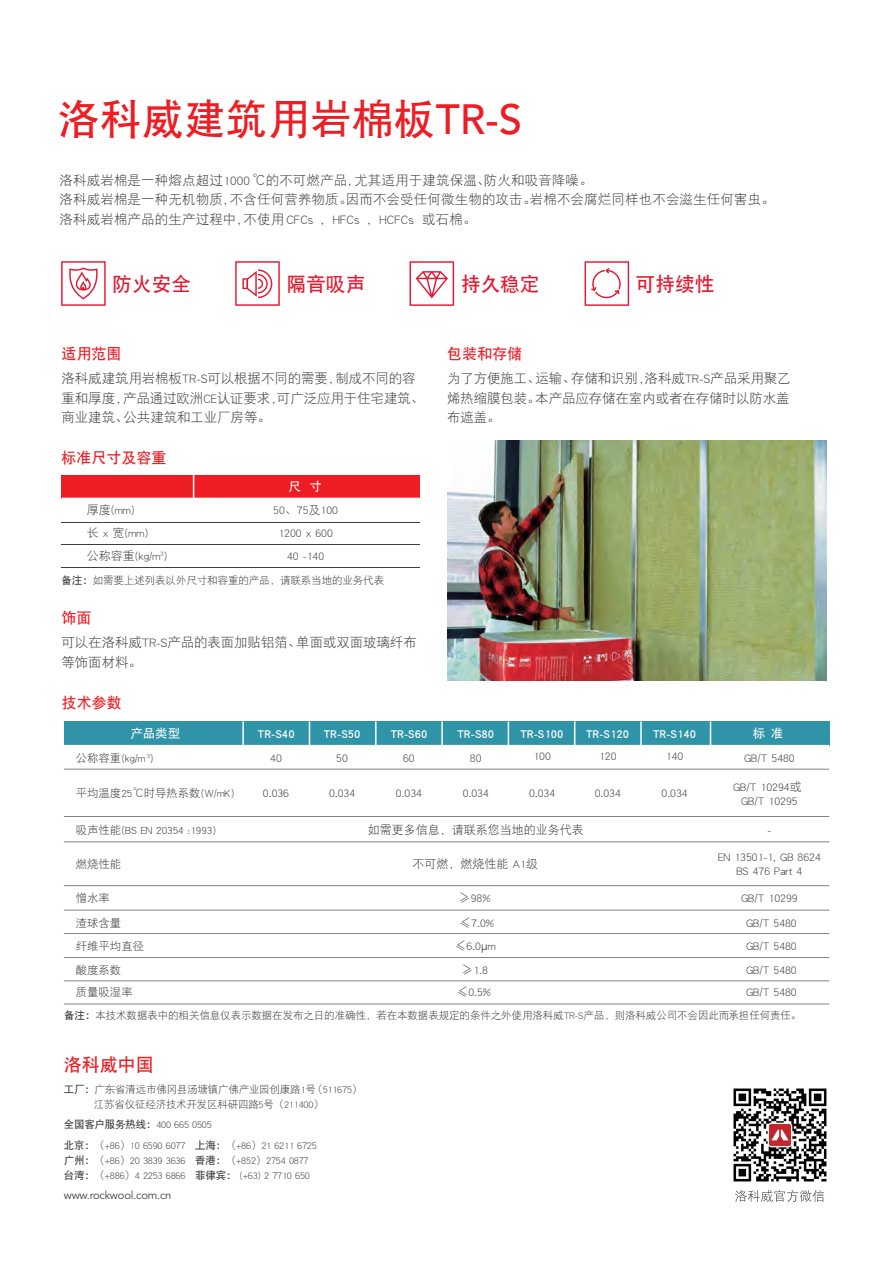
<style>
.page{position:relative;width:893px;height:1263px;background:#fff}
.page>*{position:absolute;margin:0;border:0;box-sizing:border-box;transform-origin:0 0}
.t1{font:42px "DFP Hei W7";color:#ee1d23}
.t2{font:19.65px "DFP Hei W7";color:#e21931}
.t3{font:18px "DFP Hei W7";color:#ee1d23}
.t4{font:15px "DFP Hei W7";color:#ee1d23}
.t5{font:13.5px/19.5px "DFP Hei W3";letter-spacing:-.01em;color:#3e3e3f}
.t6{font:13.5px/19.5px "DFP Hei W3";letter-spacing:.01em;color:#3f3f40}
.t7{font:12.45px "DFP Hei W7";color:#fff}
.t8{font:12.45px "DF Hei W5 A G Bpc EUC H";color:#fff}
.t9{font:12px/14.4px "DFP Hei W3";color:#3d3b3a;text-align:center}
.t10{font:12px/22.6px "DFP Hei W3";color:#3e3e3f;text-align:center}
.t11{font:11.4px "DFP Hei W3";color:#3d3b3a}
.t12{font:11.25px "Avenir LT Std";letter-spacing:-.02em;color:#3e3e3f}
.t13{font:10.5px/15.1px "DFP Hei W3";letter-spacing:-.02em;color:#3e3e3f}
.t14{font:10.5px "DFP Hei W3";letter-spacing:-.01em;color:#3d3b3a}
.s1{font-family:"Avenir LT Std";font-weight:500}
.s2{font-family:"DFP Hei W7"}
.s3{font-family:"Avenir LT Std";font-weight:300}
</style>
<div class="page">
<svg style="left:735px;top:1190px;width:89px;height:12px"></svg>
<img style="left:733px;top:1088px;width:94px;height:94px">
<svg style="left:61px;top:261px;width:45px;height:45px"></svg>
<svg style="left:235px;top:261px;width:45px;height:45px"></svg>
<svg style="left:410px;top:261px;width:44px;height:45px"></svg>
<svg style="left:585px;top:261px;width:44px;height:45px"></svg>
<hr style="left:62px;top:522px;width:358px;height:1px;background:#3e3e3f">
<hr style="left:62px;top:544px;width:358px;height:1px;background:#3e3e3f">
<hr style="left:62px;top:567px;width:358px;height:1px;background:#3e3e3f">
<div style="left:62px;top:475px;width:358px;height:23px;background:#ee1d23"></div>
<svg style="left:193px;top:475px;width:1px;height:23px"></svg>
<img style="left:447px;top:441px;width:380px;height:240px">
<svg style="left:64px;top:769px;width:765px;height:1px"></svg>
<svg style="left:64px;top:816px;width:765px;height:1px"></svg>
<svg style="left:64px;top:841px;width:765px;height:1px"></svg>
<svg style="left:64px;top:885px;width:765px;height:1px"></svg>
<svg style="left:64px;top:910px;width:765px;height:1px"></svg>
<svg style="left:64px;top:933px;width:765px;height:1px"></svg>
<svg style="left:64px;top:957px;width:765px;height:1px"></svg>
<svg style="left:64px;top:980px;width:765px;height:1px"></svg>
<svg style="left:64px;top:1004px;width:765px;height:1px"></svg>
<div style="left:64px;top:721px;width:765px;height:25px;background:#3094a9"></div>
<hr style="left:64px;top:745px;width:253px;height:1px;background:#fff">
<hr style="left:317px;top:745px;width:258px;height:1px;background:#fff">
<hr style="left:575px;top:745px;width:127px;height:1px;background:#fff">
<hr style="left:702px;top:745px;width:127px;height:1px;background:#fff">
<hr style="left:242px;top:721px;width:2px;height:25px;background:#fff">
<hr style="left:640px;top:721px;width:2px;height:24px;background:#fff">
<svg style="left:574px;top:721px;width:1px;height:24px"></svg>
<svg style="left:508px;top:721px;width:1px;height:24px"></svg>
<hr style="left:441px;top:721px;width:2px;height:24px;background:#fff">
<hr style="left:375px;top:721px;width:2px;height:24px;background:#fff">
<svg style="left:309px;top:721px;width:1px;height:24px"></svg>
<svg style="left:710px;top:721px;width:1px;height:24px"></svg>
<h1 class="t1" style="left:58px;top:97px;width:466px">洛科威建筑用岩棉板<span class="s1">TR-S</span></h1>
<p class="t6" style="left:60px;top:170px;width:717px">洛科威岩棉是一种熔点超过1000℃的不可燃产品，尤其适用于建筑保温、防火和吸音降噪。<br>洛科威岩棉是一种无机物质，不含任何营养物质。因而不会受任何微生物的攻击。岩棉不会腐烂同样也不会滋生任何害虫。洛科威岩棉产品的生产过程中，不使用CFCs ，HFCs ，HCFCs 或石棉。</p>
<h2 class="t2" style="left:113px;top:274px;width:80px">防火安全</h2>
<h2 class="t2" style="left:287px;top:274px;width:80px">隔音吸声</h2>
<h2 class="t2" style="left:461px;top:274px;width:80px">持久稳定</h2>
<h2 class="t2" style="left:636px;top:274px;width:80px">可持续性</h2>
<h3 class="t4" style="left:62px;top:346px;width:62px">适用范围</h3>
<p class="t5" style="left:62px;top:369px;width:364px">洛科威建筑用岩棉板TR-S可以根据不同的需要，制成不同的容重和厚度，产品通过欧洲CE认证要求，可广泛应用于住宅建筑、商业建筑、公共建筑和工业厂房等。</p>
<h3 class="t4" style="left:62px;top:450px;width:106px">标准尺寸及容重</h3>
<p class="t10" style="left:87px;top:498px;width:49px">厚度(mm)</p>
<p class="t10" style="left:87px;top:544px;width:82px">公称容重(kg/m<sup>3</sup>)</p>
<p class="t8" style="left:288px;top:479px;width:35px">尺 寸</p>
<p class="t10" style="left:273px;top:498px;width:66px">50、75及100<br>1200 x 600<br>40 -140</p>
<p class="t13" style="left:62px;top:572px;width:324px"><span class="s2">备注：</span>如需要上述列表以外尺寸和容重的产品，请联系当地的业务代表</p>
<p class="t10" style="left:87px;top:521px;width:63px">长 x 宽(mm)</p>
<h3 class="t4" style="left:62px;top:610px;width:31px">饰面</h3>
<p class="t5" style="left:62px;top:633px;width:357px">可以在洛科威TR-S产品的表面加贴铝箔、单面或双面玻璃纤布等饰面材料。</p>
<h3 class="t4" style="left:62px;top:695px;width:62px">技术参数</h3>
<h3 class="t4" style="left:447px;top:346px;width:76px">包装和存储</h3>
<p class="t5" style="left:447px;top:369px;width:345px;text-align:justify">为了方便施工、运输、存储和识别，洛科威TR-S产品采用聚乙烯热缩膜包装。本产品应存储在室内或者在存储时以防水盖布遮盖。</p>
<p class="t8" style="left:130px;top:726px;width:51px">产品类型</p>
<p class="t7" style="left:258px;top:727px;width:39px">TR-S40</p>
<p class="t9" style="left:270px;top:750px;width:13px">40</p>
<p class="t9" style="left:263px;top:786px;width:28px">0.036</p>
<p class="t11" style="left:76px;top:752px;width:79px">公称容重(kg/m <sup>3</sup>)</p>
<p class="t11" style="left:76px;top:787px;width:160px">平均温度25℃时导热系数(W/mK)</p>
<p class="t11" style="left:76px;top:824px;width:142px">吸声性能(BS EN 20354 :1993)</p>
<p class="t11" style="left:76px;top:858px;width:47px">燃烧性能</p>
<p class="t11" style="left:76px;top:892px;width:36px">憎水率</p>
<p class="t7" style="left:324px;top:727px;width:39px">TR-S50</p>
<p class="t9" style="left:336px;top:750px;width:13px">50</p>
<p class="t9" style="left:329px;top:786px;width:28px">0.034</p>
<p class="t7" style="left:457px;top:727px;width:39px">TR-S80</p>
<p class="t9" style="left:470px;top:750px;width:13px">80</p>
<p class="t9" style="left:463px;top:786px;width:28px">0.034</p>
<p class="t9" style="left:368px;top:823px;width:217px">如需更多信息，请联系您当地的业务代表</p>
<p class="t7" style="left:390px;top:727px;width:39px">TR-S60</p>
<p class="t9" style="left:403px;top:750px;width:13px">60</p>
<p class="t9" style="left:396px;top:786px;width:28px">0.034</p>
<p class="t7" style="left:520px;top:727px;width:45px">TR-S100</p>
<p class="t7" style="left:653px;top:727px;width:45px">TR-S140</p>
<p class="t9" style="left:533px;top:749px;width:19px">100</p>
<p class="t9" style="left:529px;top:786px;width:28px">0.034</p>
<p class="t7" style="left:586px;top:727px;width:45px">TR-S120</p>
<p class="t9" style="left:599px;top:749px;width:19px">120</p>
<p class="t9" style="left:595px;top:786px;width:28px">0.034</p>
<p class="t9" style="left:666px;top:749px;width:19px">140</p>
<p class="t9" style="left:662px;top:786px;width:28px">0.034</p>
<p class="t9" style="left:412px;top:856px;width:127px">不可燃，燃烧性能 A1级</p>
<p class="t9" style="left:459px;top:890px;width:33px">≥98%</p>
<p class="t8" style="left:753px;top:726px;width:32px">标 准</p>
<p class="t9" style="left:744px;top:750px;width:52px">GB/T 5480</p>
<p class="t9" style="left:733px;top:779px;width:70px">GB/T 10294或<br>GB/T 10295</p>
<p class="t9" style="left:767px;top:822px;width:5px">-</p>
<p class="t9" style="left:718px;top:849px;width:104px">EN 13501-1, GB 8624<br>BS 476 Part 4</p>
<p class="t9" style="left:741px;top:890px;width:58px">GB/T 10299</p>
<p class="t11" style="left:76px;top:917px;width:47px">渣球含量</p>
<p class="t9" style="left:459px;top:915px;width:36px">≤7.0%</p>
<p class="t9" style="left:746px;top:915px;width:52px">GB/T 5480</p>
<p class="t11" style="left:76px;top:940px;width:70px">纤维平均直径</p>
<p class="t9" style="left:454px;top:938px;width:43px">≤6.0<span class="s3">µ</span>m</p>
<p class="t9" style="left:746px;top:938px;width:52px">GB/T 5480</p>
<p class="t11" style="left:76px;top:964px;width:47px">酸度系数</p>
<p class="t9" style="left:461px;top:962px;width:28px">≥1.8</p>
<p class="t9" style="left:746px;top:958px;width:52px;line-height:22.5px;text-align:left">GB/T 5480<br>GB/T 5480</p>
<p class="t14" style="left:64px;top:1010px;width:739px"><span class="s2">备注：</span>本技术数据表中的相关信息仅表示数据在发布之日的准确性，若在本数据表规定的条件之外使用洛科威TR-S产品，则洛科威公司不会因此而承担任何责任。</p>
<p class="t9" style="left:456px;top:984px;width:36px">≤0.5%</p>
<p class="t11" style="left:76px;top:986px;width:58px">质量吸湿率</p>
<h3 class="t3" style="left:64px;top:1056px;width:91px">洛科威中国</h3>
<p class="t13" style="left:94px;top:1081px;width:270px;text-indent:-30px"><span class="s2">工厂：</span>广东省清远市佛冈县汤塘镇广佛产业园创康路1号（511675）江苏省仪征经济技术开发区科研四路5号（211400）</p>
<p class="t13" style="left:64px;top:1114px;width:255px;line-height:20.4px"><span class="s2">全国客户服务热线：</span>400 665 0505<br><span class="s2">北京：</span>（+86）10 6590 6077 <span class="s2">上海：</span>（+86）21 6211 6725</p>
<p class="t13" style="left:64px;top:1153px;width:248px"><span class="s2">广州：</span>（+86）20 3839 3636 <span class="s2">香港：</span>（+852）2754 0877<span class="s2">台湾：</span>（+886）4 2253 6866 <span class="s2">菲律宾：</span> (+63) 2 7710 650</p>
<p class="t12" style="left:64px;top:1188px;width:109px">www.rockwool.com.cn</p>
</div>
